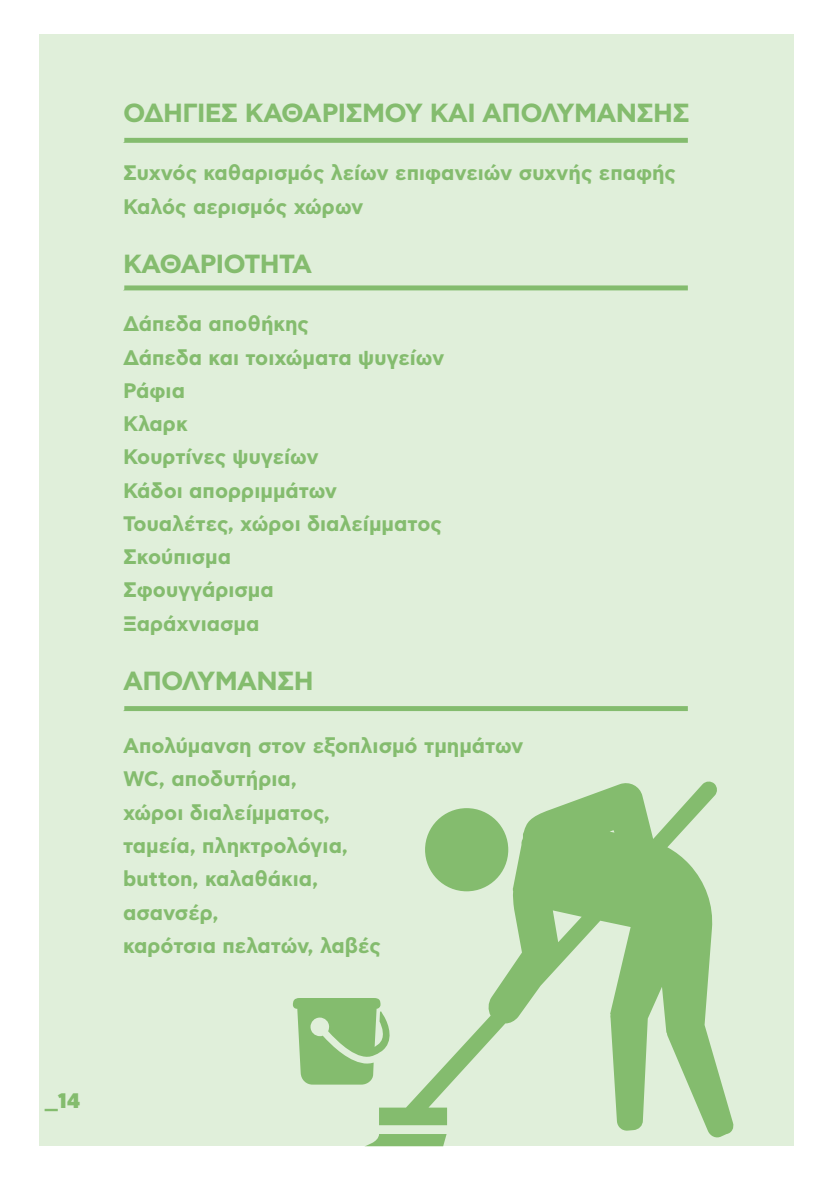
<style>
.page{position:relative;width:834px;height:1181px;background:#fff}
.page>*{position:absolute;margin:0;border:0;box-sizing:border-box;transform-origin:0 0}
.t1{font:700 26.25px "CF Asty Std";letter-spacing:-.025em;color:#84bc6e}
.t2{font:700 21px/33.2px "CF Asty Std";color:#84bc6e}
.t3{font:900 21px "CF Asty Std";color:#84bc6e}
</style>
<div class="page">
<div style="left:40px;top:35px;width:754px;height:1111px;background:#e0efda"></div>
<svg style="left:379px;top:781px;width:355px;height:357px"></svg>
<svg style="left:366px;top:1134px;width:80px;height:12px"></svg>
<svg style="left:293px;top:998px;width:101px;height:86px"></svg>
<svg style="left:124px;top:285px;width:563px;height:5px;background:#8cc077"></svg>
<svg style="left:123px;top:706px;width:564px;height:5px;background:#85bd70"></svg>
<svg style="left:123px;top:138px;width:564px;height:5px;background:#87bd72"></svg>
<p class="t1" style="left:123px;top:97px;width:568px">ΟΔΗΓΊ ΕΣ ΚΑΘΑΡΙΣΜΟΎ ΚΑΙ ΑΠΟΛΎΜΑΝΣΗΣ</p>
<p class="t2" style="left:123px;top:158px;width:554px">Συχνός καθαρισμός λείων επιφανειών συχνής επαφής<br>Καλός αερισμός χώρων</p>
<p class="t1" style="left:123px;top:248px;width:190px">ΚΑΘΑΡΙΟΤΗΤΑ</p>
<p class="t2" style="left:123px;top:308px;width:323px">Δάπεδα αποθήκης<br>Δάπεδα και τοιχώματα ψυγείων<br>Ράφια<br>Κλαρκ<br>Κουρτίνες ψυγείων<br>Κάδοι απορριμμάτων<br>Τουαλέτες, χώροι διαλείμματος<br>Σκούπισμα<br>Σφουγγάρισμα<br>Ξαράχνιασμα</p>
<p class="t1" style="left:123px;top:665px;width:192px">ΑΠΟΛΎΜΑΝΣΗ</p>
<p class="t2" style="left:123px;top:730px;width:402px">Απολύμανση στον εξοπλισμό τμημάτων<br>WC, αποδυτήρια,<br>χώροι διαλείμματος,<br>ταμεία, πληκτρολόγια,<br>button, καλαθάκια,<br>ασανσέρ,<br>καρότσια πελατών, λαβές</p>
<p class="t3" style="left:45px;top:1088px;width:37px">_14</p>
</div>
